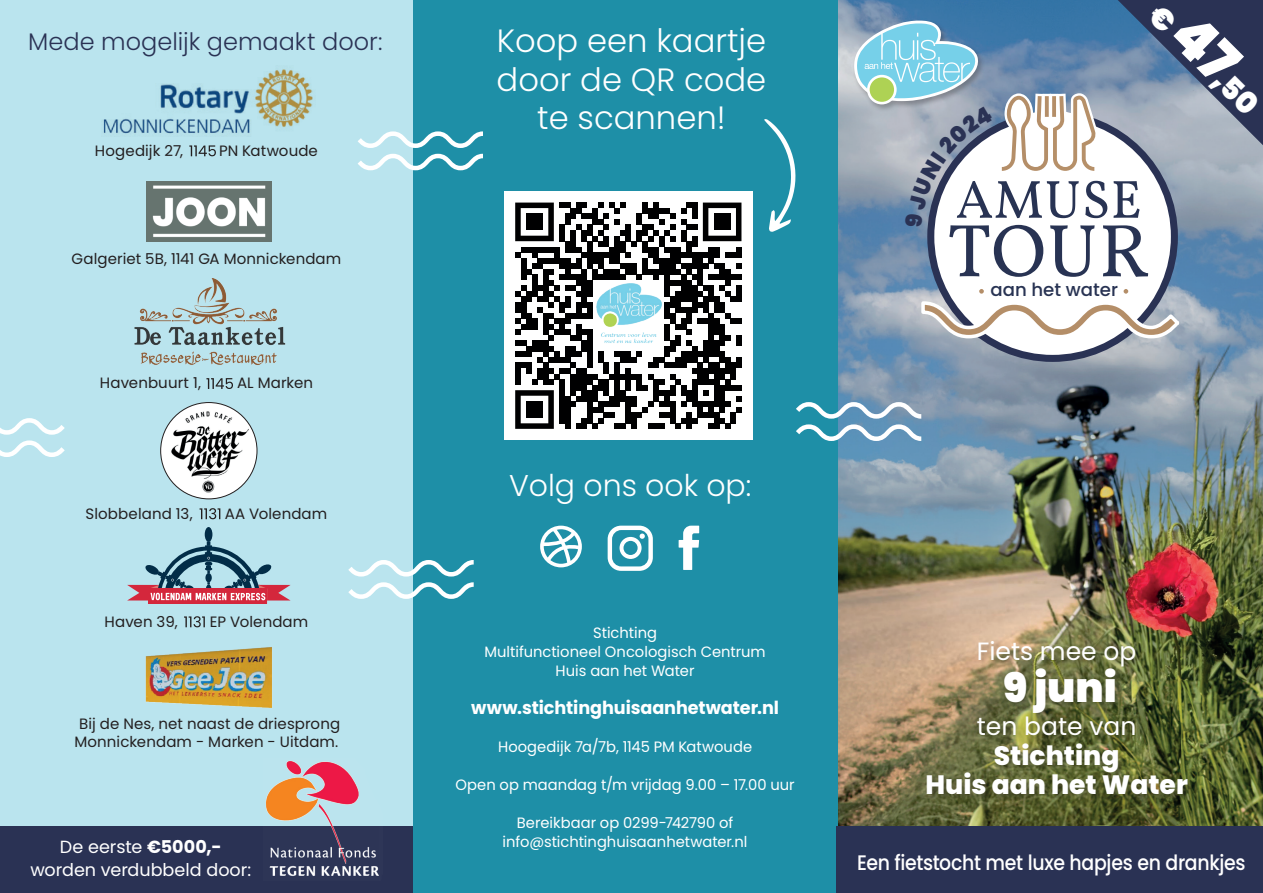
<style>
.page{position:relative;width:1263px;height:893px;background:#fff}
.page>*{position:absolute;margin:0;border:0;box-sizing:border-box;transform-origin:0 0}
.t1{font:74.85px "Vollkorn";color:#283353}
.t2{font:53.85px "Vollkorn";color:#283353}
.t3{font:900 40.65px "Poppins";color:#fff}
.t4{font:300 32.25px/38.7px "Poppins";color:#fff;text-align:center}
.t5{font:300 30px "Poppins";color:#fff}
.t6{font:900 30px "Poppins";color:#fff}
.t7{font:800 26.55px/29.7px "Poppins";color:#fff;text-align:center}
.t8{font:25.05px "Poppins";color:#fff}
.t9{font:300 24px "Poppins";color:#2a3254}
.t10{font:500 21px "Poppins";letter-spacing:-.015em;color:#fff;scale:.9 1}
.t11{font:500 18.15px "Poppins";color:#283353}
.t12{font:700 18px "Poppins";letter-spacing:-.005em;color:#fff}
.t13{font:17.55px "Poppins";color:#fff}
.t14{font:15px/19px "Poppins";color:#fff;text-align:center}
.t15{font:15px/18px "Poppins";letter-spacing:.005em;color:#231f20;text-align:center}
.s1{font-weight:700}
.s2{font-size:57px}
</style>
<div class="page">
<img style="left:838px;top:0;width:425px;height:826px">
<div style="left:412px;top:0;width:426px;height:893px;background:#1e8fa7"></div>
<div style="left:0;top:0;width:412px;height:893px;background:#bae4ee"></div>
<svg style="left:796px;top:402px;width:125px;height:39px"></svg>
<div style="left:837px;top:826px;width:426px;height:67px;background:#2a3254"></div>
<div style="left:0;top:826px;width:412px;height:67px;background:#2a3254"></div>
<div style="left:853px;top:19px;width:133px;height:93px;background:#231f20;opacity:.3"></div>
<div style="left:931px;top:115px;width:243px;height:243px;background:#fff;border-radius:50%"></div>
<svg style="left:999px;top:93px;width:100px;height:78px"></svg>
<svg style="left:979px;top:289px;width:5px;height:5px"></svg>
<svg style="left:1123px;top:289px;width:5px;height:5px"></svg>
<svg style="left:921px;top:300px;width:258px;height:40px"></svg>
<svg style="left:679px;top:526px;width:20px;height:44px"></svg>
<svg style="left:608px;top:526px;width:45px;height:45px"></svg>
<svg style="left:540px;top:526px;width:42px;height:41px"></svg>
<svg style="left:200px;top:508px;width:20px;height:11px"></svg>
<svg style="left:184px;top:616px;width:21px;height:11px"></svg>
<svg style="left:206px;top:378px;width:27px;height:11px"></svg>
<svg style="left:189px;top:145px;width:27px;height:11px"></svg>
<svg style="left:348px;top:560px;width:126px;height:39px"></svg>
<svg style="left:358px;top:154px;width:125px;height:16px"></svg>
<svg style="left:358px;top:131px;width:125px;height:17px"></svg>
<svg style="left:0;top:418px;width:65px;height:39px"></svg>
<img style="left:161px;top:403px;width:96px;height:96px;border-radius:48px">
<img style="left:134px;top:278px;width:152px;height:68px">
<img style="left:140px;top:351px;width:137px;height:14px">
<svg style="left:764px;top:119px;width:32px;height:113px"></svg>
<div style="left:146px;top:181px;width:126px;height:61px;background:#66746f"></div>
<img style="left:152px;top:185px;width:114px;height:52px">
<svg style="left:127px;top:527px;width:164px;height:77px"></svg>
<img style="left:103px;top:69px;width:210px;height:67px">
<img style="left:265px;top:761px;width:114px;height:115px">
<div style="left:504px;top:192px;width:248px;height:248px;background:#fff"></div>
<svg style="left:515px;top:203px;width:227px;height:226px"></svg>
<div style="left:526px;top:214px;width:17px;height:16px;background:#000001"></div>
<div style="left:714px;top:214px;width:16px;height:16px;background:#000001"></div>
<div style="left:526px;top:401px;width:17px;height:17px;background:#000001"></div>
<img style="left:593px;top:284px;width:70px;height:64px">
<img style="left:145px;top:647px;width:128px;height:61px">
<svg style="left:1118px;top:0;width:145px;height:145px;background:#5c6a86"></svg>
<div style="left:925px;top:640px;width:270px;height:162px;background:#231f20;opacity:.3"></div>
<svg style="left:854px;top:21px;width:139px;height:207px"></svg>
<h3 class="t9" style="left:28px;top:28px;width:356px">Mede mogelijk gemaakt door:</h3>
<p class="t15" style="left:95px;top:142px;width:90px">Hogedijk 27,</p>
<p class="t15" style="left:219px;top:142px;width:100px">PN Katwoude</p>
<p class="t15" style="left:72px;top:250px;width:271px">Galgeriet 5B, 1141 GA Monnickendam</p>
<p class="t15" style="left:100px;top:374px;width:103px">Havenbuurt 1,</p>
<p class="t15" style="left:237px;top:374px;width:77px">AL Marken</p>
<p class="t15" style="left:86px;top:505px;width:109px">Slobbeland 13,</p>
<p class="t15" style="left:225px;top:505px;width:104px">AA Volendam</p>
<p class="t15" style="left:105px;top:613px;width:75px">Haven 39,</p>
<p class="t15" style="left:210px;top:613px;width:100px">EP Volendam</p>
<p class="t15" style="left:74px;top:715px;width:267px">Bij de Nes, net naast de driesprong<br>Monnickendam - Marken - Uitdam.</p>
<h3 class="t4" style="left:497px;top:22px;width:271px">Koop een kaartje door de QR code te scannen!</h3>
<h3 class="t5" style="left:509px;top:468px;width:244px">Volg ons ook op:</h3>
<p class="t14" style="left:484px;top:623px;width:283px">Stichting<br>Multifunctioneel Oncologisch Centrum<br>Huis aan het Water</p>
<p class="t12" style="left:471px;top:697px;width:310px">www.stichtinghuisaanhetwater.nl</p>
<p class="t14" style="left:498px;top:737px;width:256px">Hoogedijk a7 /7b, 1145 PM Katwoude</p>
<p class="t14" style="left:455px;top:775px;width:341px">Open op maandag m/ t vrijdag 9.00 – 17.00 uur</p>
<p class="t14" style="left:517px;top:813px;width:218px">Bereikbaar op 0299-742790 of</p>
<p class="t13" style="left:60px;top:837px;width:163px">De eerste <span class="s1">€5000,-</span></p>
<p class="t14" style="left:503px;top:832px;width:246px">info@stichtinghuisaanhetwater.nl</p>
<p class="t13" style="left:30px;top:859px;width:222px">worden verdubbeld door:</p>
<h3 class="t6" style="left:1166px;top:-2px;width:142px;rotate:45deg">€ <span class="s2">47</span>,50</h3>
<h2 class="t2" style="left:955px;top:167px;width:188px">AMUSE</h2>
<h1 class="t1" style="left:947px;top:206px;width:204px">TOUR</h1>
<p class="t11" style="left:990px;top:279px;width:129px">aan het water</p>
<h3 class="t8" style="left:977px;top:637px;width:161px">Fiets mee op</h3>
<h3 class="t3" style="left:1003px;top:664px;width:115px">9 juni</h3>
<h3 class="t8" style="left:977px;top:712px;width:161px">ten bate van</h3>
<h3 class="t7" style="left:925px;top:741px;width:264px">Stichting<br>Huis aan het Water</h3>
<h3 class="t10" style="left:857px;top:851px;width:433px">Een fietstocht met luxe hapjes en drankjes</h3>
</div>
